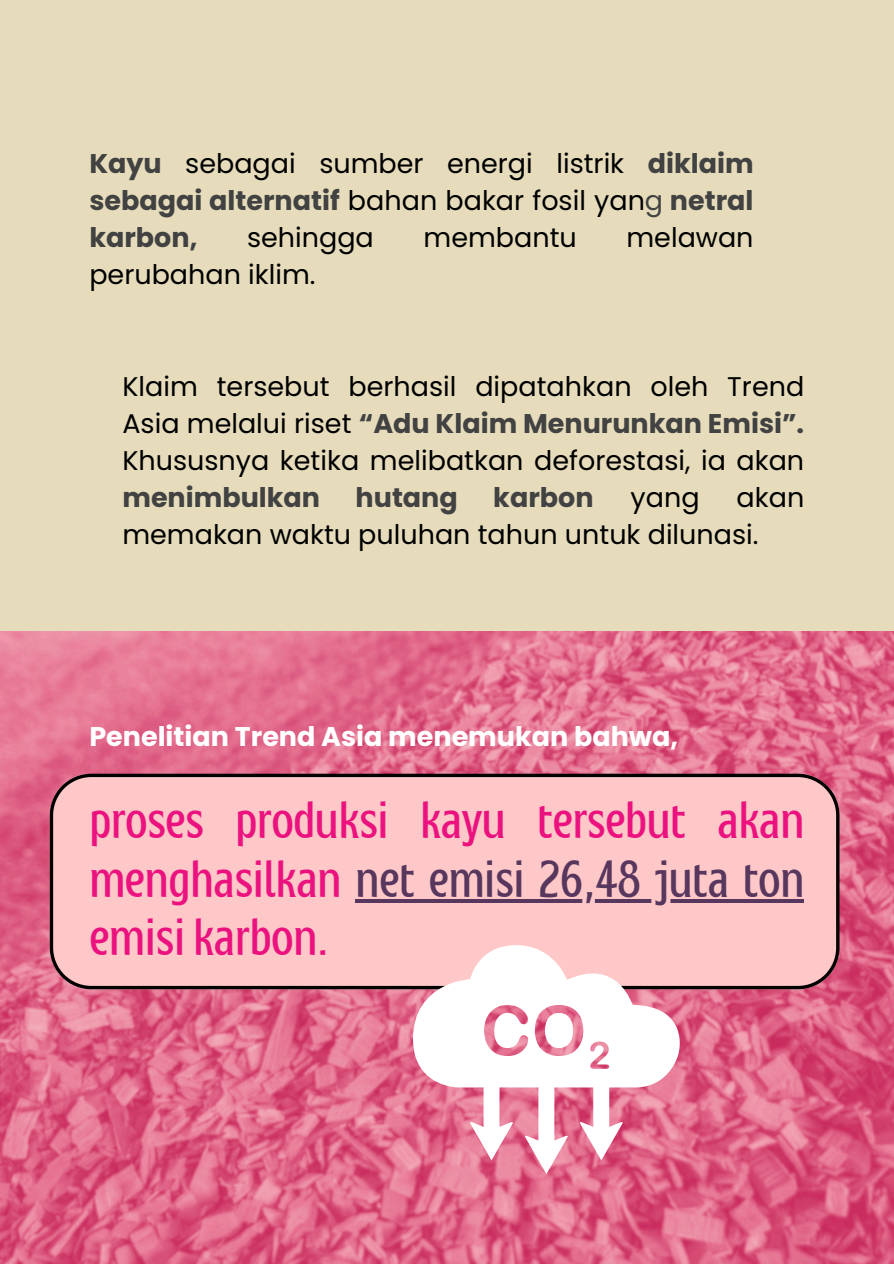
<style>
.page{position:relative;width:894px;height:1264px;background:#fff}
.page>*{position:absolute;margin:0;border:0;box-sizing:border-box;transform-origin:0 0}
.t1{font:42px/58.5px "Montagna LTD";color:#eb127f}
.t2{font:27px/37.2px "Poppins";color:#000;text-align:justify}
.t3{font:700 27px "Poppins";color:#fff}
.t4{font:700 27px "Poppins";color:#414241}
.s1{font-weight:700;color:#414241}
.s2{color:#414241}
.s3{color:#57375d}
</style>
<div class="page">
<div style="left:0;top:0;width:893px;height:1263px;background:#e6dcbc"></div>
<img style="left:0;top:631px;width:893px;height:632px">
<div style="left:50px;top:773px;width:788px;height:216px;background:#ffc8c8"></div>
<svg style="left:413px;top:945px;width:266px;height:228px;background:#f2bfcb"></svg>
<svg style="left:543px;top:1009px;width:30px;height:41px"></svg>
<hr style="left:355px;top:899px;width:449px;height:3px;background:#57375d">
<p class="t2" style="left:89px;top:144px;width:665px"><span class="s1">Kayu</span> sebagai sumber energi listrik <span class="s1">diklaim sebagai alternatif</span> bahan bakar fosil yan<span class="s2">g</span> <span class="s1">netral karbon,</span></p>
<p class="t2" style="left:247px;top:219px;width:128px">sehingga</p>
<p class="t2" style="left:423px;top:219px;width:155px">membantu</p>
<p class="t2" style="left:626px;top:219px;width:129px">melawan</p>
<p class="t2" style="left:89px;top:256px;width:228px">perubahan iklim.</p>
<p class="t2" style="left:122px;top:367px;width:683px">Klaim tersebut berhasil dipatahkan oleh Trend Asia melalui riset <span class="s1">“Adu Klaim Menurunkan Emisi”.<br></span>Khususnya ketika melibatkan deforestasi, ia akan <span class="s1">menimbulkan</span></p>
<p class="t2" style="left:122px;top:479px;width:683px;text-indent:614px">akan memakan waktu puluhan tahun untuk dilunasi.</p>
<p class="t4" style="left:355px;top:478px;width:104px">hutang</p>
<p class="t4" style="left:493px;top:478px;width:102px">karbon</p>
<p class="t2" style="left:630px;top:479px;width:70px">yang</p>
<h2 class="t3" style="left:89px;top:717px;width:590px">Penelitian Trend Asia menemukan bahwa,</h2>
<h1 class="t1" style="left:89px;top:794px;width:716px">proses produksi kayu tersebut akan menghasilkan <span class="s3">net emisi 26,48 juta ton</span></h1>
<p class="t1" style="left:89px;top:911px;width:240px">emisi karbon.</p>
</div>
